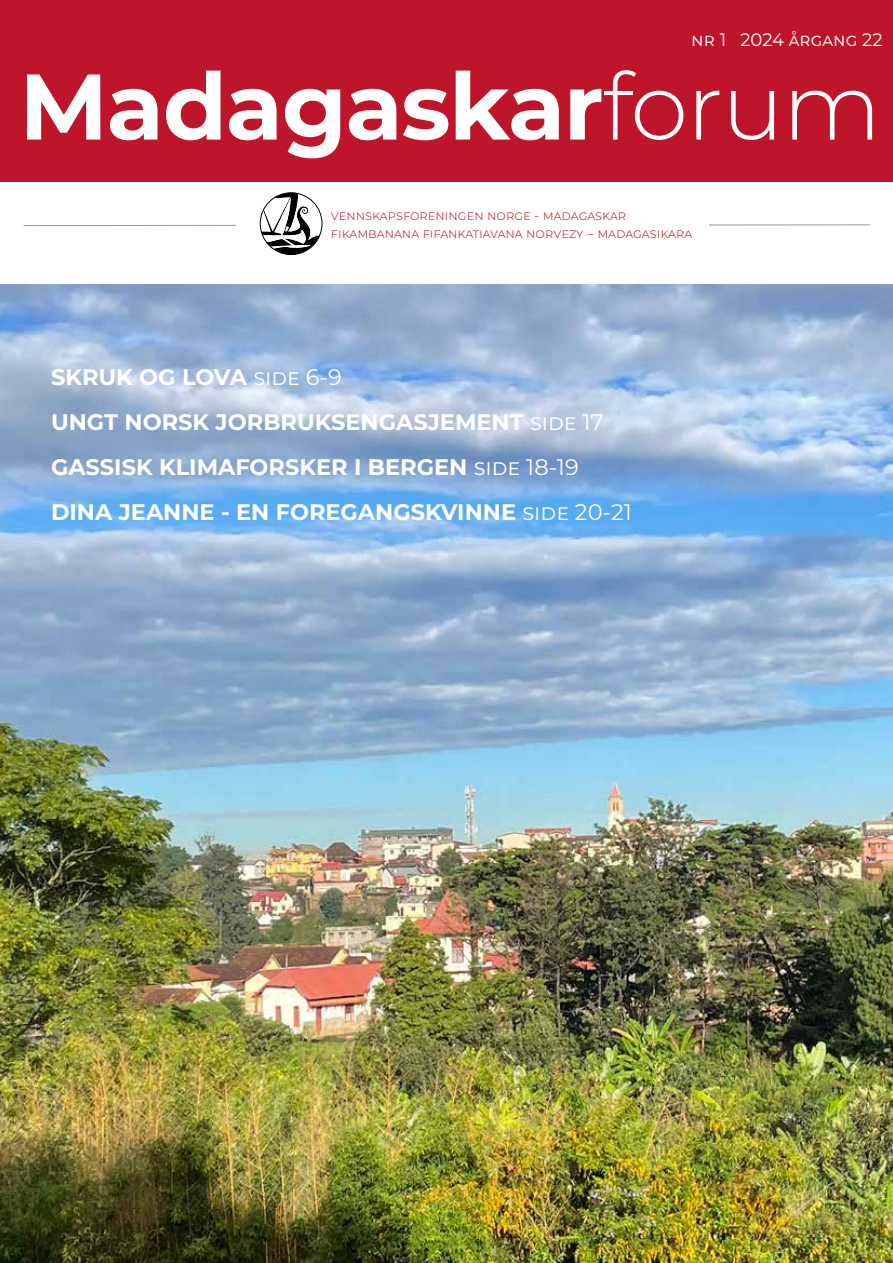
<style>
.page{position:relative;width:893px;height:1263px;background:#fff}
.page>*{position:absolute;margin:0;border:0;box-sizing:border-box;transform-origin:0 0}
.t1{font:700 93px "Montserrat";color:#fff}
.t2{font:700 22.5px/45px "Montserrat";color:#fff}
.t3{font:18px "Montserrat";color:#fff}
.t4{font:300 13.5px/18px "Montserrat";color:#be152b}
.s1{font-weight:300}
.s2{font-weight:400}
</style>
<div class="page">
<img style="left:0;top:285px;width:893px;height:978px">
<div style="left:0;top:0;width:893px;height:181px;background:#be152b"></div>
<svg style="left:23px;top:193px;width:847px;height:62px"></svg>
<div style="left:260px;top:192px;width:62px;height:63px;border:1px solid #000;border-radius:50%"></div>
<div style="left:331px;top:207px;width:367px;height:49px;background:#fff"></div>
<div style="left:698px;top:214px;width:11px;height:33px;background:#fff"></div>
<p class="t3" style="left:691px;top:27px;width:193px">nr 1 2024 årgang 22</p>
<h1 class="t1" style="left:19px;top:39px;width:863px">Madagaskar<span class="s1">forum</span></h1>
<p class="t4" style="left:331px;top:206px;width:363px">vennskapsforeningen norge - madagaskar fikambanana fifankatiavana norvezy – madagasikara</p>
<p class="t2" style="left:51px;top:354px;width:582px">SKRUK OG LOVA <span class="s2">side 6-9<br></span>UNGT NORSK JORBRUKSENGASJEMENT <span class="s2">side 17<br></span>GASSISK KLIMAFORSKER I BERGEN <span class="s2">side 18-19<br></span>DINA JEANNE - EN FOREGANGSKVINNE <span class="s2">side 20-21</span></p>
</div>
